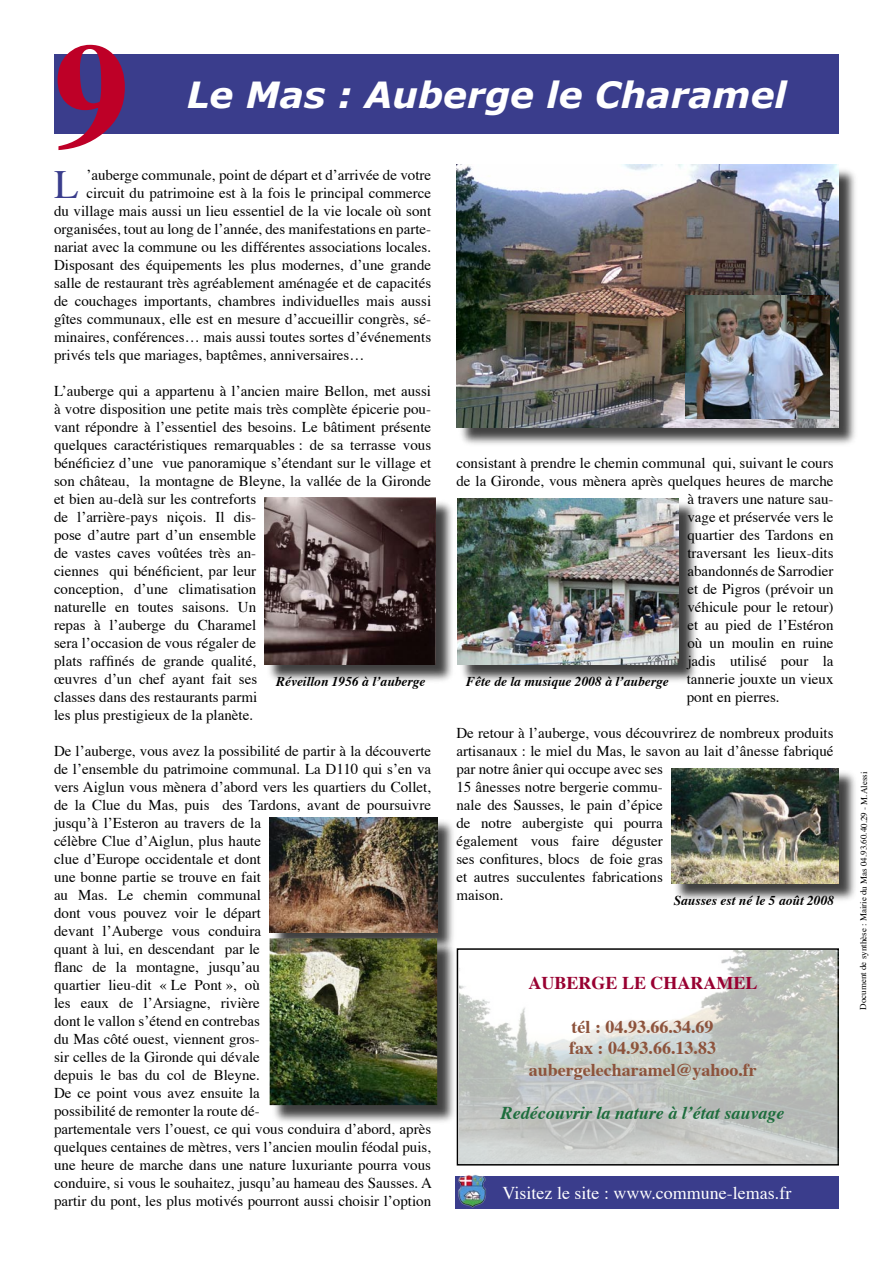
<style>
.page{position:relative;width:893px;height:1263px;background:#fff}
.page>*{position:absolute;margin:0;border:0;box-sizing:border-box;transform-origin:0 0}
.t1{font:700 150px "Times";color:#be0027}
.t2{font:40.05px "Times";color:#3a3d8c}
.t3{font:italic 700 36px "Verdana";color:#fff}
.t4{font:700 18px/21.6px "Times";color:#8d533c;text-align:center}
.t5{font:18px "Times";color:#fff}
.t6{font:italic 700 18px "Times";color:#1c6d3c}
.t7{font:700 18px "Times";color:#980031}
.t8{font:15px/18px "Times";color:#000}
.t9{font:italic 700 13.5px "Times";color:#000}
.t10{font:9px "Times";letter-spacing:-.01em;color:#000}
</style>
<div class="page">
<div style="left:54px;top:54px;width:785px;height:80px;background:#3a3d8c"></div>
<div style="left:455px;top:1176px;width:384px;height:32px;background:#3a3d8c"></div>
<div style="left:458px;top:166px;width:400px;height:281px;background:#000;opacity:.75"></div>
<img style="left:457px;top:165px;width:382px;height:262px">
<div style="left:459px;top:500px;width:239px;height:184px;background:#000;opacity:.75"></div>
<img style="left:458px;top:499px;width:221px;height:165px">
<div style="left:266px;top:499px;width:190px;height:184px;background:#000;opacity:.75"></div>
<img style="left:265px;top:497px;width:171px;height:167px">
<img style="left:686px;top:296px;width:143px;height:122px">
<div style="left:271px;top:819px;width:186px;height:134px;background:#000;opacity:.75"></div>
<img style="left:270px;top:817px;width:167px;height:116px">
<div style="left:271px;top:940px;width:187px;height:184px;background:#000;opacity:.75"></div>
<img style="left:270px;top:938px;width:167px;height:167px">
<div style="left:673px;top:770px;width:186px;height:134px;background:#000;opacity:.75"></div>
<img style="left:671px;top:768px;width:168px;height:116px">
<div style="left:457px;top:948px;width:382px;height:217px;border:2px solid #000"></div>
<img style="left:459px;top:950px;width:380px;height:213px">
<img style="left:455px;top:1175px;width:33px;height:34px">
<h1 class="t1" style="left:54px;top:-46px;width:77px">9</h1>
<h3 class="t3" style="left:187px;top:72px;width:602px">Le Mas : Auberge le Charamel</h3>
<h2 class="t2" style="left:54px;top:147px;width:26px">L</h2>
<p class="t8" style="left:86px;top:165px;width:346px">’auberge communale, point de départ et d’arrivée de votre</p>
<p class="t8" style="left:86px;top:183px;width:346px">circuit du patrimoine est à la fois le principal commerce</p>
<p class="t8" style="left:54px;top:201px;width:379px">du village mais aussi un lieu essentiel de la vie locale où sont</p>
<p class="t8" style="left:54px;top:219px;width:379px">organisées, tout au long de l’année, des manifestations en parte-</p>
<p class="t8" style="left:54px;top:237px;width:379px">nariat avec la commune ou les différentes associations locales.</p>
<p class="t8" style="left:54px;top:255px;width:379px">Disposant des équipements les plus modernes, d’une grande</p>
<p class="t8" style="left:54px;top:273px;width:379px">salle de restaurant très agréablement aménagée et de capacités</p>
<p class="t8" style="left:54px;top:291px;width:379px">de couchages importants, chambres individuelles mais aussi</p>
<p class="t8" style="left:54px;top:309px;width:379px">gîtes communaux, elle est en mesure d’accueillir congrès, sé-</p>
<p class="t8" style="left:54px;top:327px;width:379px">minaires, conférences… mais aussi toutes sortes d’événements</p>
<p class="t8" style="left:54px;top:345px;width:312px">privés tels que mariages, baptêmes, anniversaires…</p>
<p class="t8" style="left:54px;top:381px;width:379px">L’auberge qui a appartenu à l’ancien maire Bellon, met aussi à votre disposition une petite mais très complète épicerie pou&shy;vant répondre à l’essentiel des besoins. Le bâtiment présente quelques caractéristiques remarquables : de sa terrasse vous bénéficiez d’une vue panoramique s’étendant sur le village et son château, la montagne de Bleyne, la vallée de la Gironde et bien au-delà sur les contreforts<br>de l’arrière-pays niçois. Il dis-<br>pose d’autre part d’un ensemble<br>de vastes caves voûtées très an-<br>ciennes qui bénéficient, par leur<br>conception, d’une climatisation<br>naturelle en toutes saisons. Un<br>repas à l’auberge du Charamel<br>sera l’occasion de vous régaler de<br>plats raffinés de grande qualité,<br>œuvres d’un chef ayant fait ses<br>classes dans des restaurants parmi<br>les plus prestigieux de la planète.</p>
<p class="t8" style="left:54px;top:741px;width:379px">De l’auberge, vous avez la possibilité de partir à la découverte de l’ensemble du patrimoine communal. La D110 qui s’en va vers Aiglun vous mènera d’abord vers les quartiers du Collet, de la Clue du Mas, puis des Tardons, avant de poursuivre jusqu’à l’Esteron au travers de la<br>célèbre Clue d’Aiglun, plus haute<br>clue d’Europe occidentale et dont<br>une bonne partie se trouve en fait<br>au Mas. Le chemin communal<br>dont vous pouvez voir le départ<br>devant l’Auberge vous conduira<br>quant à lui, en descendant par le<br>flanc de la montagne, jusqu’au<br>quartier lieu-dit « Le Pont », où<br>les eaux de l’Arsiagne, rivière<br>dont le vallon s’étend en contrebas<br>du Mas côté ouest, viennent gros-<br>sir celles de la Gironde qui dévale<br>depuis le bas du col de Bleyne.<br>De ce point vous avez ensuite la<br>possibilité de remonter la route dé-<br>partementale vers l’ouest, ce qui vous conduira d’abord, après quelques centaines de mètres, vers l’ancien moulin féodal puis, une heure de marche dans une nature luxuriante pourra vous conduire, si vous le souhaitez, jusqu’au hameau des Sausses. A partir du pont, les plus motivés pourront aussi choisir l’option</p>
<p class="t8" style="left:456px;top:453px;width:379px">consistant à prendre le chemin communal qui, suivant le cours</p>
<p class="t8" style="left:456px;top:471px;width:379px">de la Gironde, vous mènera après quelques heures de marche</p>
<p class="t8" style="left:687px;top:489px;width:148px">à travers une nature sau-</p>
<p class="t8" style="left:687px;top:507px;width:148px">vage et préservée vers le</p>
<p class="t8" style="left:687px;top:525px;width:148px">quartier des Tardons en</p>
<p class="t8" style="left:687px;top:543px;width:148px">traversant les lieux-dits</p>
<p class="t8" style="left:687px;top:561px;width:148px">abandonnés de Sarrodier</p>
<p class="t8" style="left:687px;top:579px;width:148px">et de Pigros (prévoir un</p>
<p class="t8" style="left:687px;top:597px;width:148px">véhicule pour le retour)</p>
<p class="t8" style="left:687px;top:615px;width:148px">et au pied de l’Estéron</p>
<p class="t8" style="left:687px;top:633px;width:148px">où un moulin en ruine</p>
<p class="t8" style="left:687px;top:651px;width:148px">jadis utilisé pour la</p>
<p class="t8" style="left:687px;top:669px;width:148px">tannerie jouxte un vieux</p>
<p class="t8" style="left:687px;top:687px;width:94px">pont en pierres.</p>
<p class="t8" style="left:456px;top:723px;width:379px">De retour à l’auberge, vous découvrirez de nombreux produits artisanaux : le miel du Mas, le savon au lait d’ânesse fabriqué par notre ânier qui occupe avec ses<br>15 ânesses notre bergerie commu-<br>nale des Sausses, le pain d’épice<br>de notre aubergiste qui pourra<br>également vous faire déguster<br>ses confitures, blocs de foie gras<br>et autres succulentes fabrications<br>maison.</p>
<p class="t9" style="left:276px;top:669px;width:151px">Réveillon 1956 à l’auberge</p>
<p class="t9" style="left:466px;top:669px;width:204px">Fête de la musique 2008 à l’auberge</p>
<p class="t9" style="left:674px;top:888px;width:162px">Sausses est né le 5 août 2008</p>
<p class="t7" style="left:529px;top:966px;width:231px">AUBERGE LE CHARAMEL</p>
<p class="t4" style="left:529px;top:1014px;width:230px">tél : 04.93.66.34.69<br>fax : 04.93.66.13.83 aubergelecharamel@yahoo.fr</p>
<p class="t6" style="left:501px;top:1096px;width:285px">Redécouvrir la nature à l’état sauvage</p>
<p class="t5" style="left:503px;top:1176px;width:290px">Visitez le site : www.commune-lemas.fr</p>
<p class="t10" style="left:855px;top:1010px;width:240px;rotate:-90deg">Document de synthèse : Mairie du Mas 04.93.60.40.29 - M.Alessi</p>
</div>
